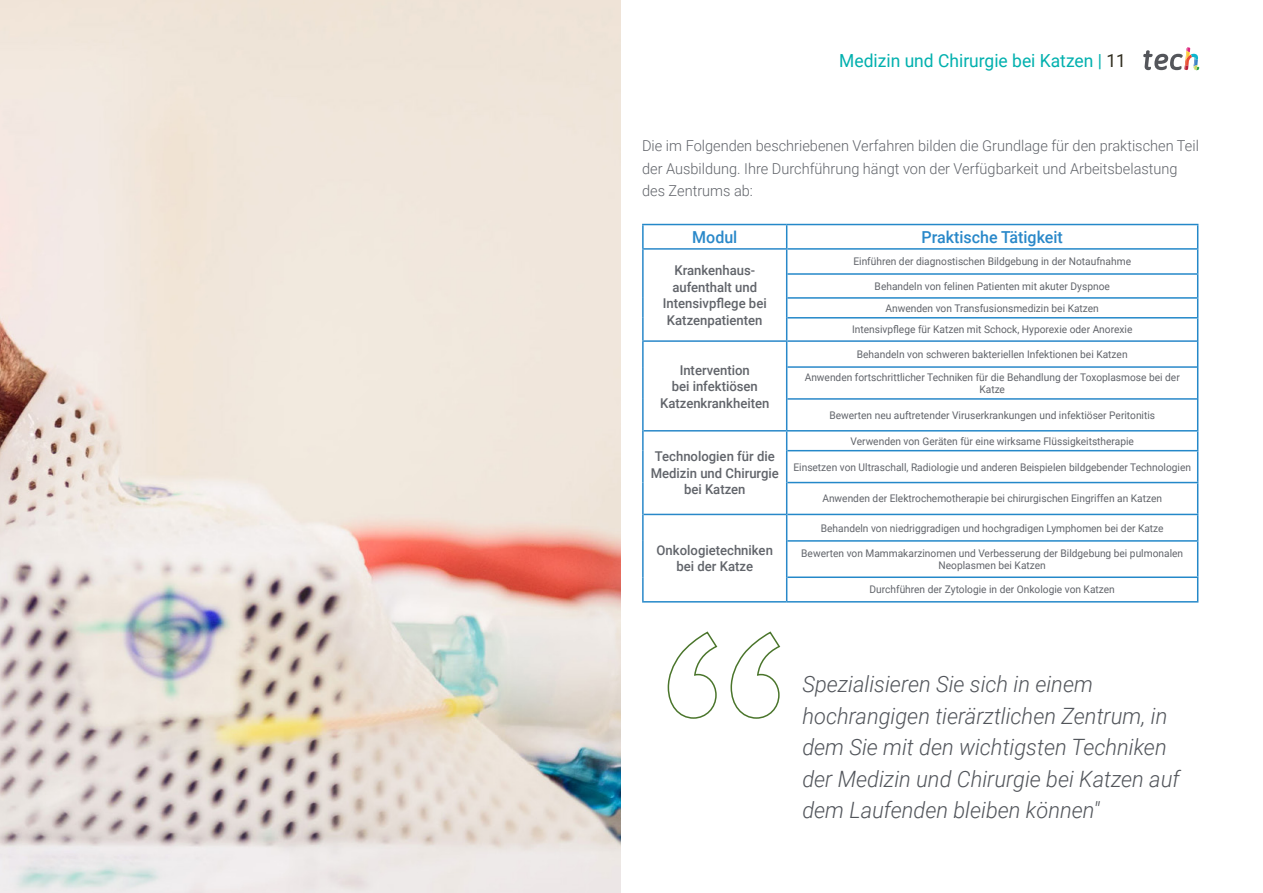
<style>
.page{position:relative;width:1263px;height:893px;background:#fff}
.page>*{position:absolute;margin:0;border:0;box-sizing:border-box;transform-origin:0 0}
.t1{font:italic 300 22.5px/31.5px "Roboto";color:#52555b}
.t2{font:18px "Roboto";color:#00b0ae}
.t3{font:500 16.5px "Roboto";color:#2988c9}
.t4{font:300 15px/22.5px "Roboto";color:#61646a}
.t5{font:500 13.5px/16.5px "Roboto";color:#61646a;text-align:center}
.t6{font:10.5px/21.8px "Roboto";color:#61646a;text-align:center}
.s1{color:#312e20}
</style>
<div class="page">
<img style="left:0;top:0;width:621px;height:893px">
<svg style="left:1143px;top:47px;width:56px;height:24px"></svg>
<hr style="left:642px;top:601px;width:145px;height:2px;background:#2488c9">
<hr style="left:644px;top:514px;width:142px;height:1px;background:#2988c9">
<hr style="left:642px;top:342px;width:2px;height:25px;background:#2988c9">
<hr style="left:642px;top:367px;width:2px;height:32px;background:#2988c9">
<hr style="left:786px;top:367px;width:1px;height:32px;background:#2988c9">
<hr style="left:642px;top:399px;width:2px;height:32px;background:#2988c9">
<hr style="left:786px;top:399px;width:1px;height:31px;background:#2988c9">
<hr style="left:642px;top:431px;width:2px;height:20px;background:#2988c9">
<hr style="left:642px;top:451px;width:2px;height:32px;background:#2988c9">
<hr style="left:642px;top:483px;width:2px;height:31px;background:#2988c9">
<hr style="left:642px;top:514px;width:2px;height:27px;background:#2988c9">
<hr style="left:642px;top:541px;width:2px;height:36px;background:#2988c9">
<hr style="left:642px;top:577px;width:2px;height:24px;background:#2988c9">
<hr style="left:787px;top:340px;width:410px;height:2px;background:#2988c9">
<hr style="left:787px;top:366px;width:410px;height:2px;background:#2988c9">
<hr style="left:787px;top:398px;width:410px;height:2px;background:#2988c9">
<svg style="left:786px;top:432px;width:1px;height:19px"></svg>
<hr style="left:786px;top:451px;width:1px;height:32px;background:#2988c9">
<hr style="left:786px;top:483px;width:1px;height:31px;background:#2988c9">
<svg style="left:786px;top:514px;width:1px;height:27px"></svg>
<hr style="left:786px;top:541px;width:1px;height:36px;background:#2988c9">
<svg style="left:786px;top:577px;width:1px;height:24px"></svg>
<hr style="left:644px;top:430px;width:143px;height:2px;background:#2988c9">
<hr style="left:642px;top:224px;width:145px;height:1px;background:#2488c9">
<hr style="left:642px;top:225px;width:2px;height:23px;background:#2488c9">
<hr style="left:787px;top:224px;width:411px;height:1px;background:#2488c9">
<hr style="left:787px;top:248px;width:411px;height:2px;background:#2488c9">
<hr style="left:787px;top:273px;width:411px;height:2px;background:#2488c9">
<hr style="left:787px;top:297px;width:411px;height:2px;background:#2488c9">
<hr style="left:787px;top:430px;width:411px;height:2px;background:#2488c9">
<hr style="left:787px;top:450px;width:411px;height:1px;background:#2488c9">
<hr style="left:787px;top:482px;width:411px;height:1px;background:#2488c9">
<hr style="left:787px;top:514px;width:411px;height:1px;background:#2488c9">
<hr style="left:787px;top:540px;width:411px;height:2px;background:#2488c9">
<hr style="left:787px;top:576px;width:411px;height:2px;background:#2488c9">
<hr style="left:787px;top:601px;width:411px;height:2px;background:#2488c9">
<hr style="left:787px;top:317px;width:411px;height:2px;background:#2488c9">
<svg style="left:1197px;top:225px;width:1px;height:142px"></svg>
<hr style="left:1197px;top:367px;width:1px;height:32px;background:#2488c9">
<hr style="left:1197px;top:399px;width:1px;height:31px;background:#2488c9">
<svg style="left:1197px;top:432px;width:1px;height:18px"></svg>
<hr style="left:1197px;top:451px;width:1px;height:31px;background:#2488c9">
<hr style="left:1197px;top:483px;width:1px;height:31px;background:#2488c9">
<svg style="left:1197px;top:515px;width:1px;height:25px"></svg>
<hr style="left:1197px;top:542px;width:1px;height:34px;background:#2488c9">
<svg style="left:1197px;top:578px;width:1px;height:23px"></svg>
<hr style="left:642px;top:248px;width:145px;height:2px;background:#2988c9">
<hr style="left:642px;top:250px;width:2px;height:24px;background:#2988c9">
<hr style="left:642px;top:274px;width:2px;height:24px;background:#2988c9">
<hr style="left:642px;top:298px;width:2px;height:20px;background:#2988c9">
<hr style="left:642px;top:318px;width:2px;height:22px;background:#2988c9">
<svg style="left:786px;top:225px;width:1px;height:142px"></svg>
<hr style="left:642px;top:340px;width:145px;height:2px;background:#2988c9">
<svg style="left:667px;top:631px;width:114px;height:88px"></svg>
<h2 class="t2" style="left:839px;top:48px;width:288px">Medizin und Chirurgie bei Katzen | <span class="s1">11</span></h2>
<h3 class="t4" style="left:642px;top:134px;width:558px">Die im Folgenden beschriebenen Verfahren bilden die Grundlage für den praktischen Teil der Ausbildung. Ihre Durchführung hängt von der Verfügbarkeit und Arbeitsbelastung des Zentrums ab:</h3>
<h3 class="t3" style="left:692px;top:225px;width:47px">Modul</h3>
<h3 class="t3" style="left:921px;top:225px;width:143px">Praktische Tätigkeit</h3>
<p class="t5" style="left:663px;top:262px;width:105px">Krankenhaus&shy;aufenthalt und<br>Intensivpflege bei<br>Katzenpatienten</p>
<p class="t6" style="left:853px;top:250px;width:279px">Einführen der diagnostischen Bildgebung in der Notaufnahme</p>
<p class="t6" style="left:852px;top:275px;width:282px">Behandeln von felinen Patienten mit akuter Dyspnoe<br>Anwenden von Transfusionsmedizin bei Katzen<br>Intensivpflege für Katzen mit Schock, Hyporexie oder Anorexie</p>
<p class="t5" style="left:660px;top:361px;width:111px">Intervention<br>bei infektiösen<br>Katzenkrankheiten</p>
<p class="t5" style="left:651px;top:448px;width:130px">Technologien für die<br>Medizin und Chirurgie bei Katzen</p>
<p class="t5" style="left:657px;top:541px;width:118px">Onkologietechniken bei der Katze</p>
<p class="t6" style="left:805px;top:342px;width:377px;line-height:23px">Behandeln von schweren bakteriellen Infektionen bei Katzen<br>Anwenden fortschrittlicher Techniken für die Behandlung der Toxoplasmose bei der</p>
<p class="t6" style="left:979px;top:378px;width:27px">Katze</p>
<p class="t6" style="left:829px;top:404px;width:327px">Bewerten neu auftretender Viruserkrankungen und infektiöser Peritonitis</p>
<p class="t6" style="left:850px;top:430px;width:285px">Verwenden von Geräten für eine wirksame Flüssigkeitstherapie</p>
<p class="t6" style="left:793px;top:456px;width:399px">Einsetzen von Ultraschall, Radiologie und anderen Beispielen bildgebender Technologien</p>
<p class="t6" style="left:822px;top:487px;width:341px">Anwenden der Elektrochemotherapie bei chirurgischen Eingriffen an Katzen</p>
<p class="t6" style="left:821px;top:517px;width:344px">Behandeln von niedriggradigen und hochgradigen Lymphomen bei der Katze</p>
<p class="t6" style="left:801px;top:547px;width:383px;line-height:12px">Bewerten von Mammakarzinomen und Verbesserung der Bildgebung bei pulmonalen<br>Neoplasmen bei Katzen</p>
<p class="t6" style="left:869px;top:578px;width:247px">Durchführen der Zytologie in der Onkologie von Katzen</p>
<h1 class="t1" style="left:802px;top:668px;width:379px">Spezialisieren Sie sich in einem hochrangigen tierärztlichen Zentrum, in dem Sie mit den wichtigsten Techniken der Medizin und Chirurgie bei Katzen auf dem Laufenden bleiben können"</h1>
</div>
